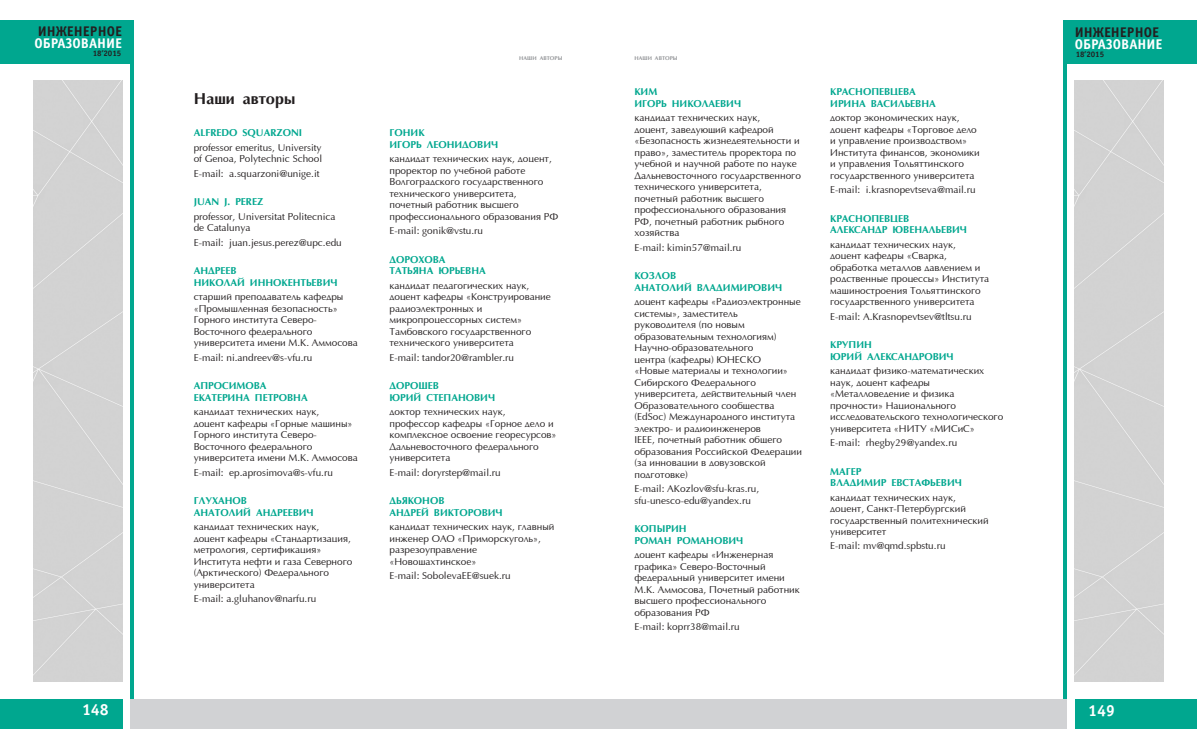
<style>
.page{position:relative;width:1197px;height:755px;background:#fff}
.page>*{position:absolute;margin:0;border:0;box-sizing:border-box;transform-origin:0 0}
.Head{font:700 16px "AG Optima";color:#231f20}
.t1{font:700 16px "Officina Sans C";color:#fff}
.t2{font:700 14px "Officina Sans C";color:#fff}
.t3{font:700 14px "Officina Sans C";color:#231f20}
.Sub1{font:10px/11.5px "Optima";color:#231f20}
.Sub1-2{font:700 10px/11.5px "AG Optima";color:#00a78f}
.t4{font:700 8px "Officina Sans C";color:#231f20}
.t5{font:700 5.5px "AG Optima";letter-spacing:.01em;color:#939598}
</style>
<div class="page">
<div style="left:1063px;top:20px;width:133px;height:43px;background:#00a78f"></div>
<div style="left:1074px;top:698px;width:122px;height:30px;background:#00a78f"></div>
<div style="left:0;top:698px;width:122px;height:30px;background:#00a78f"></div>
<div style="left:0;top:20px;width:133px;height:43px;background:#00a78f"></div>
<hr style="left:1063px;top:45px;width:3px;height:653px;background:#00a78f">
<hr style="left:130px;top:45px;width:3px;height:653px;background:#00a78f">
<div style="left:33px;top:80px;width:89px;height:601px;background:#d3d3d3"></div>
<div style="left:130px;top:698px;width:468px;height:30px;background:#d1d2d4"></div>
<div style="left:598px;top:698px;width:468px;height:30px;background:#d1d2d4"></div>
<div style="left:1074px;top:80px;width:89px;height:601px;background:#d3d3d3"></div>
<h2 class="t3" style="left:38px;top:23px;width:86px">ИНЖЕНЕРНОЕ</h2>
<h2 class="t2" style="left:34px;top:35px;width:89px">ОБРАЗОВАНИЕ</h2>
<p class="t4" style="left:93px;top:49px;width:30px">18’2015</p>
<p class="Head" style="left:194px;top:90px;width:103px">Наши авторы</p>
<p class="Sub1-2" style="left:194px;top:127px;width:110px">ALFREDO SQUARZONI</p>
<p class="Sub1" style="left:194px;top:142px;width:130px">professor emeritus, University of Genoa, Polytechnic School</p>
<p class="Sub1" style="left:194px;top:168px;width:127px">E-mail: a.squarzoni@unige.it</p>
<p class="Sub1-2" style="left:194px;top:196px;width:71px">JUAN J. PEREZ</p>
<p class="Sub1" style="left:194px;top:211px;width:143px">professor, Universitat Politecnica de Catalunya</p>
<p class="Sub1" style="left:194px;top:237px;width:150px">E-mail: juan.jesus.perez@upc.edu</p>
<p class="Sub1-2" style="left:194px;top:265px;width:145px">АНДРЕЕВ<br>НИКОЛАЙ ИННОКЕНТЬЕВИЧ</p>
<p class="Sub1" style="left:194px;top:291px;width:165px">старший преподаватель кафедры «Промышленная безопасность»<br>Горного института Северо-<br>Восточного федерального университета имени М.К. Аммосова</p>
<p class="Sub1" style="left:194px;top:351px;width:120px">E-mail: ni.andreev@s-vfu.ru</p>
<p class="Sub1-2" style="left:194px;top:380px;width:115px">АПРОСИМОВА<br>ЕКАТЕРИНА ПЕТРОВНА</p>
<p class="Sub1" style="left:194px;top:406px;width:165px">кандидат технических наук,<br>доцент кафедры «Горные машины»<br>Горного института Северо-<br>Восточного федерального университета имени М.К. Аммосова</p>
<p class="Sub1" style="left:194px;top:466px;width:141px">Е-mail: ep.aprosimova@s-vfu.ru</p>
<p class="Sub1-2" style="left:194px;top:495px;width:122px">ГЛУХАНОВ<br>АНАТОЛИЙ АНДРЕЕВИЧ</p>
<p class="Sub1" style="left:194px;top:521px;width:160px">кандидат технических наук, доцент кафедры «Стандартизация, метрология, сертификация»<br>Института нефти и газа Северного (Арктического) Федерального университета</p>
<p class="Sub1" style="left:194px;top:593px;width:124px">E-mail: a.gluhanov@narfu.ru</p>
<p class="t5" style="left:519px;top:55px;width:45px">НАШИ АВТОРЫ</p>
<p class="t5" style="left:634px;top:55px;width:45px">НАШИ АВТОРЫ</p>
<p class="Sub1-2" style="left:389px;top:127px;width:110px">ГОНИК<br>ИГОРЬ ЛЕОНИДОВИЧ</p>
<p class="Sub1" style="left:389px;top:153px;width:170px">кандидат технических наук, доцент, проректор по учебной работе<br>Волгоградского государственного технического университета, почетный работник высшего профессионального образования РФ</p>
<p class="Sub1" style="left:389px;top:225px;width:95px">E-mail: gonik@vstu.ru</p>
<p class="Sub1-2" style="left:389px;top:254px;width:98px">ДОРОХОВА<br>ТАТЬЯНА ЮРЬЕВНА</p>
<p class="Sub1" style="left:389px;top:280px;width:163px">кандидат педагогических наук, доцент кафедры «Конструирование радиоэлектронных и микропроцессорных сиcтем»<br>Тамбовского государственного технического университета</p>
<p class="Sub1" style="left:389px;top:352px;width:126px">E-mail: tandor20@rambler.ru</p>
<p class="Sub1-2" style="left:389px;top:380px;width:107px">ДОРОШЕВ<br>ЮРИЙ СТЕПАНОВИЧ</p>
<p class="Sub1" style="left:389px;top:406px;width:169px">доктор технических наук, профессор кафедры «Горное дело и комплексное освоение георесурсов»<br>Дальневосточного федерального университета</p>
<p class="Sub1" style="left:389px;top:466px;width:113px">E-mail: doryrstep@mail.ru</p>
<p class="Sub1-2" style="left:389px;top:495px;width:115px">ДЬЯКОНОВ<br>АНДРЕЙ ВИКТОРОВИЧ</p>
<p class="Sub1" style="left:389px;top:521px;width:166px">кандидат технических наук, главный инженер ОАО «Приморскуголь», разрезоуправление «Новошахтинское»</p>
<p class="Sub1" style="left:389px;top:570px;width:123px">Е-mail: SobolevaEE@suek.ru</p>
<p class="Sub1-2" style="left:634px;top:86px;width:108px">КИМ<br>ИГОРЬ НИКОЛАЕВИЧ</p>
<p class="Sub1" style="left:634px;top:112px;width:168px">кандидат технических наук,<br>доцент, заведующий кафедрой «Безопасность жизнедеятельности и право», заместитель проректора по учебной и научной работе по науке<br>Дальневосточного государственного технического университета, почетный работник высшего профессионального образования<br>РФ, почетный работник рыбного хозяйства</p>
<p class="Sub1" style="left:634px;top:242px;width:108px">E-mail: kimin57@mail.ru</p>
<p class="Sub1-2" style="left:634px;top:270px;width:149px">КОЗЛОВ<br>АНАТОЛИЙ ВЛАДИМИРОВИЧ</p>
<p class="Sub1" style="left:634px;top:296px;width:169px">доцент кафедры «Радиоэлектронные системы», заместитель<br>руководителя (по новым образовательным технологиям)<br>Научно-образовательного<br>центра (кафедры) ЮНЕСКО<br>«Новые материалы и технологии»<br>Сибирского Федерального университета, действительный член<br>Образовательного сообщества (EdSoc) Международного института электро- и радиоинженеров<br>IEEE, почетный работник общего образования Российской Федерации (за инновации в довузовской подготовке)</p>
<p class="Sub1" style="left:634px;top:483px;width:126px">E-mail: AKozlov@sfu-kras.ru, sfu-unesco-edu@yandex.ru</p>
<p class="Sub1-2" style="left:634px;top:523px;width:110px">КОПЫРИН<br>РОМАН РОМАНОВИЧ</p>
<p class="Sub1" style="left:634px;top:549px;width:167px">доцент кафедры «Инженерная графика» Северо-Восточный федеральный университет имени<br>М.К. Аммосова, Почетный работник высшего профессионального образования РФ</p>
<p class="Sub1" style="left:634px;top:621px;width:107px">E-mail: koprr38@mail.ru</p>
<p class="Sub1-2" style="left:830px;top:86px;width:107px">КРАСНОПЕВЦЕВА<br>ИРИНА ВАСИЛЬЕВНА</p>
<p class="Sub1" style="left:830px;top:112px;width:151px">доктор экономических наук, доцент кафедры «Торговое дело и управление производством»<br>Института финансов, экономики и управления Тольяттинского государственного университета</p>
<p class="Sub1" style="left:830px;top:184px;width:147px">E-mail: i.krasnopevtseva@mail.ru</p>
<p class="Sub1-2" style="left:830px;top:213px;width:138px">КРАСНОПЕВЦЕВ<br>АЛЕКСАНДР ЮВЕНАЛЬЕВИЧ</p>
<p class="Sub1" style="left:830px;top:239px;width:160px">кандидат технических наук, доцент кафедры «Сварка, обработка металлов давлением и родственные процессы» Института машиностроения Тольяттинского государственного университета</p>
<p class="Sub1" style="left:830px;top:310px;width:143px">E-mail: A.Krasnopevtsev@tltsu.ru</p>
<p class="Sub1-2" style="left:830px;top:339px;width:125px">КРУПИН<br>ЮРИЙ АЛЕКСАНДРОВИЧ</p>
<p class="Sub1" style="left:830px;top:365px;width:174px">кандидат физико-математических наук, доцент кафедры «Металловедение и физика прочности» Национального исследовательского технологического университета «НИТУ «МИСиС»</p>
<p class="Sub1" style="left:830px;top:437px;width:128px">E-mail: rhegby29@yandex.ru</p>
<p class="Sub1-2" style="left:830px;top:465px;width:133px">МАГЕР<br>ВЛАДИМИР ЕВСТАФЬЕВИЧ</p>
<p class="Sub1" style="left:830px;top:491px;width:160px">кандидат технических наук, доцент, Санкт-Петербургский государственный политехнический университет</p>
<p class="Sub1" style="left:830px;top:540px;width:117px">E-mail: mv@qmd.spbstu.ru</p>
<h2 class="t3" style="left:1074px;top:24px;width:86px">ИНЖЕНЕРНОЕ</h2>
<h2 class="t2" style="left:1074px;top:36px;width:89px">ОБРАЗОВАНИЕ</h2>
<p class="t4" style="left:1075px;top:49px;width:30px">18’2015</p>
<p class="t1" style="left:82px;top:700px;width:28px">148</p>
<p class="t1" style="left:1088px;top:700px;width:28px">149</p>
</div>
